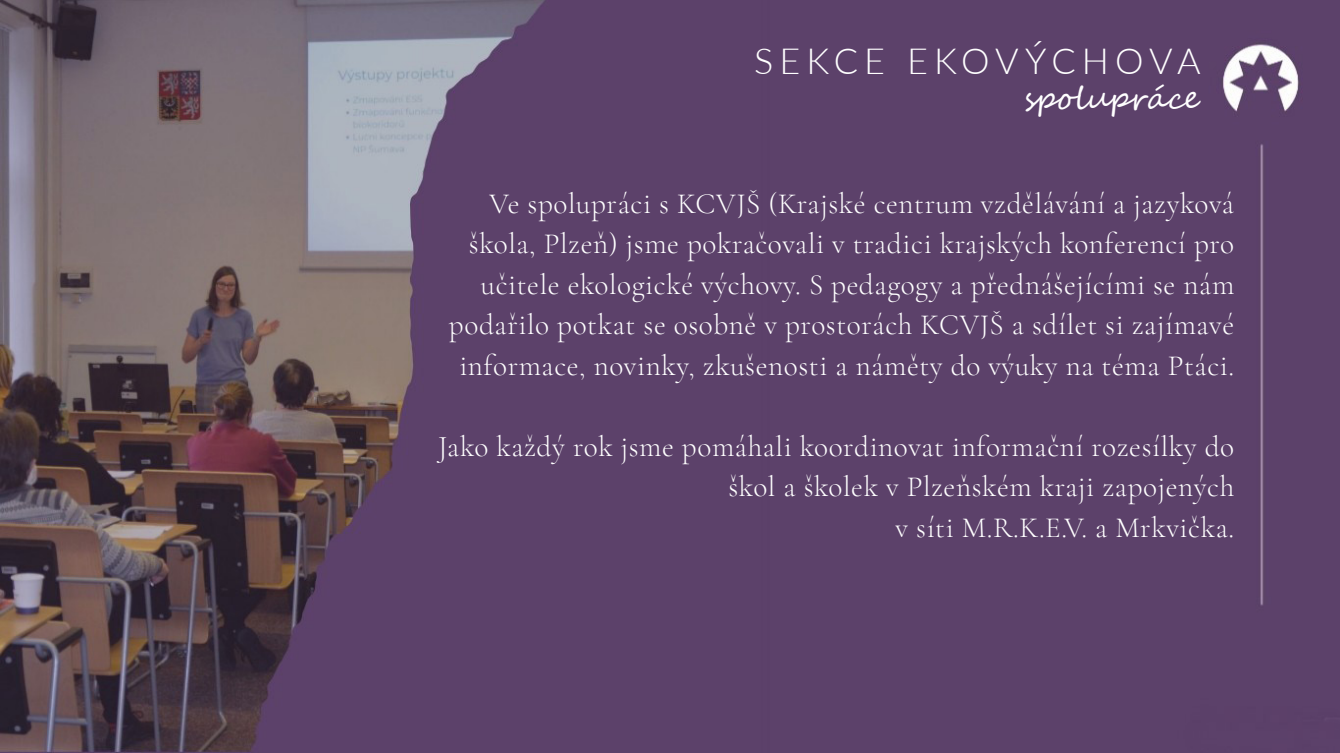
<style>
.page{position:relative;width:1340px;height:753px;background:#fff}
.page>*{position:absolute;margin:0;border:0;box-sizing:border-box;transform-origin:0 0}
.t1{font:300 36px "Lato";letter-spacing:.17em;color:#fff}
.t2{font:31.5px "Segoe Script";color:#fff}
.t3{font:300 29.25px/40.5px "Cormorant Garamond";letter-spacing:.02em;color:#fff;text-align:right}
</style>
<div class="page">
<img style="left:1px;top:0;width:1338px;height:753px">
<p class="t1" style="left:754px;top:36px;width:448px">SEKCE EKOVÝCHOVA</p>
<p class="t2" style="left:1022px;top:72px;width:179px">spolupráce</p>
<p class="t3" style="left:449px;top:183px;width:786px">Ve spolupráci s KCVJŠ (Krajské centrum vzdělávání a jazyková škola, Plzeň) jsme pokračovali v tradici krajských konferencí pro učitele ekologické výchovy. S pedagogy a přednášejícími se nám podařilo potkat se osobně v prostorách KCVJŠ a sdílet si zajímavé informace, novinky, zkušenosti a náměty do výuky na téma Ptáci.</p>
<p class="t3" style="left:438px;top:426px;width:797px">Jako každý rok jsme pomáhali koordinovat informační rozesílky do škol a školek v Plzeňském kraji zapojených<br>v síti M.R.K.E.V. a Mrkvička.</p>
</div>
